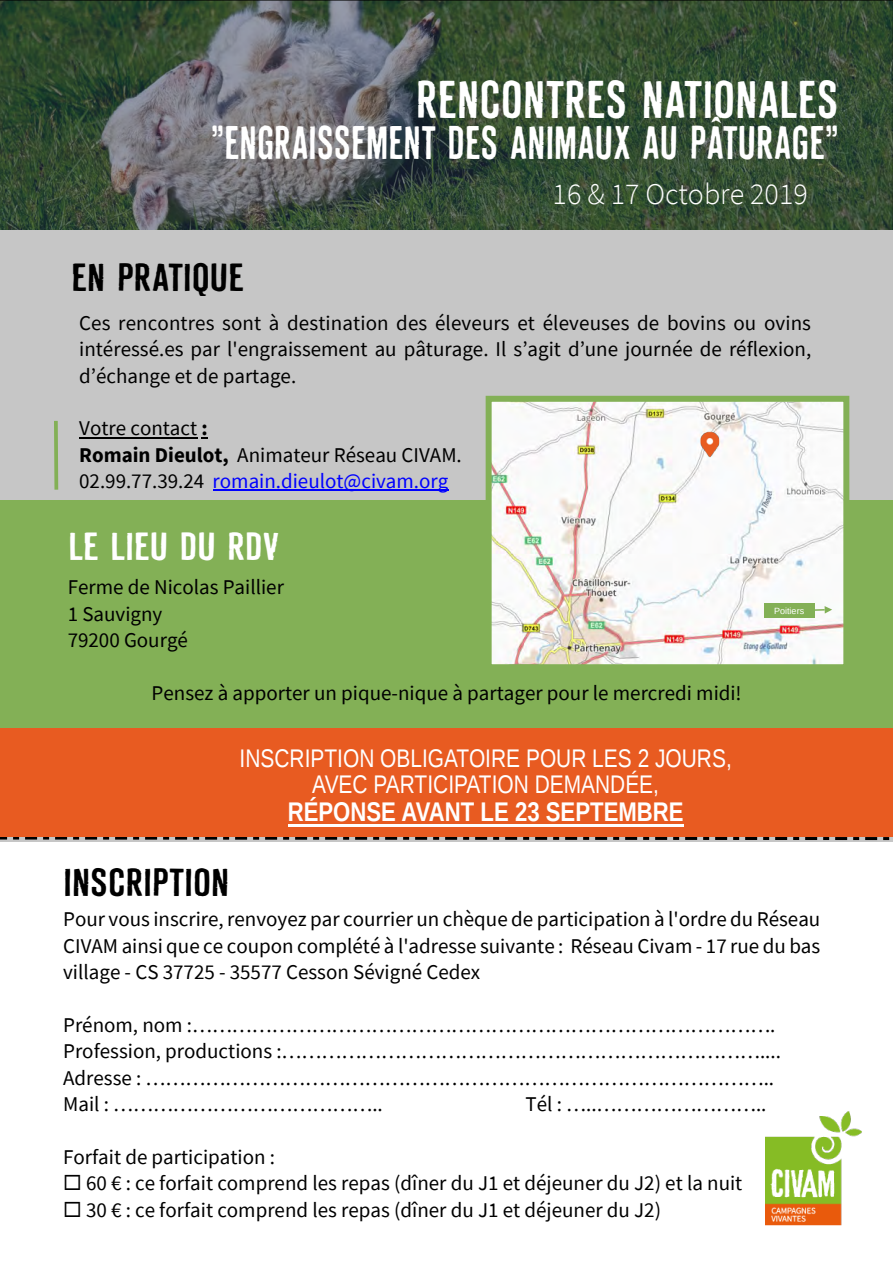
<style>
.page{position:relative;width:893px;height:1263px;background:#fff}
.page>*{position:absolute;margin:0;border:0;box-sizing:border-box;transform-origin:0 0}
.t1{font:50.7px "Derivat No 1";color:#fff;scale:.9 1}
.t2{font:45px "Derivat No 1";color:#fff;scale:.8 1}
.t3{font:37.5px "Derivat No 1";color:#000}
.t4{font:37.5px "Derivat No 1";color:#fff}
.t5{font:300 30px "Source Sans Pro";color:#fff}
.t6{font:700 27px "Liberation Sans Narrow";color:#fff}
.t7{font:25.5px/26.1px "Liberation Sans Narrow";color:#fff;text-align:center}
.t8{font:21px/26.4px "Source Sans Pro";color:#000}
.t9{font:9px "Liberation Sans";color:#fff}
.s1{font-weight:700}
.s2{color:#00f}
</style>
<div class="page">
<svg style="left:0;top:0;width:893px;height:230px;background:#425443"></svg>
<div style="left:0;top:230px;width:893px;height:1031px;background:#c6c6c6"></div>
<hr style="left:79px;top:437px;width:118px;height:1px;background:#000">
<hr style="left:213px;top:490px;width:235px;height:1px;background:#00f">
<div style="left:0;top:843px;width:893px;height:420px;background:#fff"></div>
<img style="left:766px;top:1111px;width:96px;height:115px">
<div style="left:0;top:500px;width:893px;height:244px;background:#83b056"></div>
<svg style="left:0;top:837px;width:890px;height:4px"></svg>
<div style="left:0;top:729px;width:893px;height:108px;background:#e85b21"></div>
<hr style="left:288px;top:824px;width:396px;height:2px;background:#fff">
<svg style="left:54px;top:420px;width:5px;height:70px"></svg>
<img style="left:493px;top:403px;width:349px;height:260px">
<div style="left:486px;top:396px;width:363px;height:274px;border:6px solid #83b056"></div>
<img style="left:696px;top:430px;width:28px;height:28px">
<svg style="left:814px;top:606px;width:18px;height:7px"></svg>
<div style="left:764px;top:604px;width:50px;height:14px;background:#83b056"></div>
<h1 class="t1" style="left:416px;top:77px;width:471px">RENCONTRES NATIONALES</h1>
<h2 class="t2" style="left:211px;top:123px;width:787px">"ENGRAISSEMENT DES ANIMAUX AU PÂTURAGE"</h2>
<h3 class="t5" style="left:553px;top:181px;width:257px">16 &amp; 17 Octobre 2019</h3>
<h3 class="t3" style="left:72px;top:261px;width:174px">EN PRATIQUE</h3>
<p class="t8" style="left:79px;top:311px;width:733px;text-align:justify">Ces rencontres sont à destination des éleveurs et éleveuses de bovins ou ovins intéressé.es par l'engraissement au pâturage. Il s’agit d’une journée de réflexion, d’échange et de partage.</p>
<p class="t8" style="left:79px;top:417px;width:384px">Votre contact <span class="s1">:<br>Romain Dieulot,</span> Animateur Réseau CIVAM.<br>02.99.77.39.24 <span class="s2">romain.dieulot@civam.org</span></p>
<h3 class="t4" style="left:68px;top:530px;width:212px">LE LIEU DU RDV</h3>
<p class="t8" style="left:68px;top:576px;width:218px">Ferme de Nicolas Paillier<br>1 Sauvigny<br>79200 Gourgé</p>
<p class="t8" style="left:152px;top:681px;width:591px">Pensez à apporter un pique-nique à partager pour le mercredi midi!</p>
<p class="t7" style="left:240px;top:748px;width:494px">INSCRIPTION OBLIGATOIRE POUR LES 2 JOURS,<br>AVEC PARTICIPATION DEMANDÉE,</p>
<p class="t6" style="left:288px;top:801px;width:397px">RÉPONSE AVANT LE 23 SEPTEMBRE</p>
<h3 class="t3" style="left:63px;top:866px;width:167px">INSCRIPTION</h3>
<p class="t9" style="left:774px;top:607px;width:32px">Poitiers</p>
<p class="t8" style="left:63px;top:908px;width:759px;text-align:justify">Pour vous inscrire, renvoyez par courrier un chèque de participation à l'ordre du Réseau CIVAM ainsi que ce coupon complété à l'adresse suivante : Réseau Civam - 17 rue du bas village - CS 37725 - 35577 Cesson Sévigné Cedex</p>
<p class="t8" style="left:63px;top:1013px;width:719px">Prénom, nom :…………………………………………………………………………….<br>Profession, productions :………………………………………………………………....<br>Adresse : …………………………………………………………………………………..<br>Mail : …………………………………..</p>
<p class="t8" style="left:526px;top:1092px;width:242px">Tél : …..……………………..</p>
<p class="t8" style="left:86px;top:1145px;width:658px;text-indent:-23px">Forfait de participation :<br>60 € : ce forfait comprend les repas (dîner du J1 et déjeuner du J2) et la nuit<br>30 € : ce forfait comprend les repas (dîner du J1 et déjeuner du J2)</p>
</div>
